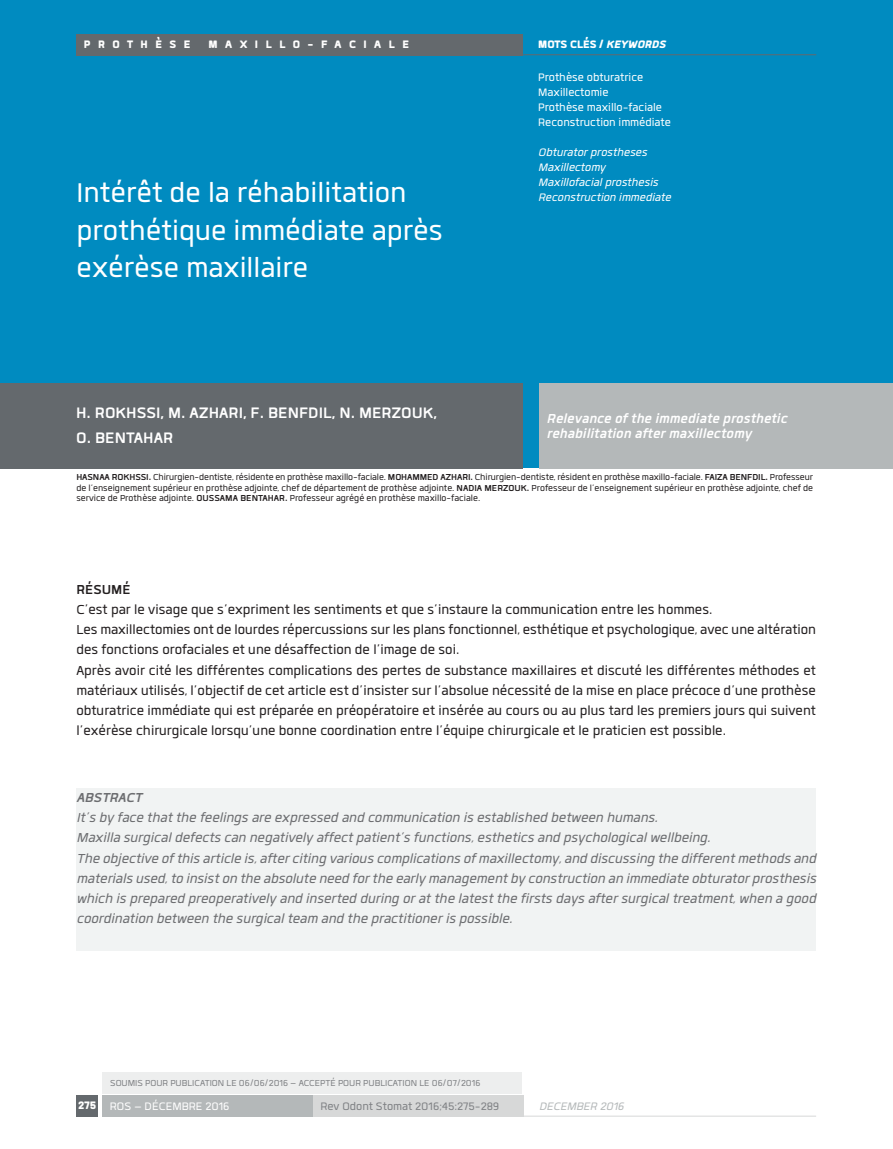
<style>
.page{position:relative;width:893px;height:1149px;background:#fff}
.page>*{position:absolute;margin:0;border:0;box-sizing:border-box;transform-origin:0 0}
.t1{font:37.5px/37.5px "Quan";color:#fff}
.t2{font:700 21px/25.2px "Quan";color:#fff}
.t3{font:18px/20.2px "Quan";color:#231f20}
.t4{font:italic 18px/20.2px "Quan";color:#6c6d70}
.t5{font:italic 700 18px/15px "Quan";color:#fff}
.t6{font:italic 700 18px "Quan";color:#6c6d70}
.t7{font:700 18px "Quan";color:#231f20}
.t8{font:15px/15px "Quan";color:#fff}
.t9{font:italic 15px/15px "Quan";color:#fff}
.t10{font:15px "Quan";color:#808285}
.t11{font:900 15px "Quan";letter-spacing:.5em;color:#fff}
.t12{font:900 15px "Quan";color:#fff}
.t13{font:italic 15px "Quan";color:#b4b8b9}
.t14{font:12px/10.5px "Quan";color:#231f20;text-align:justify}
.t15{font:12px "Quan";color:#808285}
.s1{font-style:italic}
.s2{font-weight:700}
.s3{font-weight:900}
</style>
<div class="page">
<div style="left:0;top:0;width:893px;height:468px;background:#008bc0"></div>
<div style="left:539px;top:383px;width:354px;height:85px;background:#b4b8b9"></div>
<hr style="left:523px;top:54px;width:293px;height:1px;background:#64696d">
<div style="left:0;top:383px;width:523px;height:85px;background:#64696d"></div>
<div style="left:102px;top:1094px;width:211px;height:22px;background:#b4b8b9"></div>
<div style="left:77px;top:1094px;width:21px;height:21px;background:#64696d"></div>
<div style="left:313px;top:1094px;width:210px;height:21px;background:#d7d8d8"></div>
<hr style="left:523px;top:1115px;width:293px;height:1px;background:#d7d8d8">
<div style="left:77px;top:788px;width:739px;height:162px;background:#f1f3f3"></div>
<div style="left:103px;top:1071px;width:419px;height:22px;background:#edeeee"></div>
<div style="left:76px;top:34px;width:447px;height:21px;background:#64696d"></div>
<p class="t11" style="left:84px;top:34px;width:327px">PROTHÈSE MAXILLO-FACIALE</p>
<h1 class="t1" style="left:77px;top:170px;width:368px">Intérêt de la réhabilitation prothétique immédiate après exérèse maxillaire</h1>
<p class="t2" style="left:76px;top:398px;width:363px">H. ROKHSSI, M. AZHARI, F. BENFDIL, N. MERZOUK,<br>O. BENTAHAR</p>
<p class="t12" style="left:538px;top:34px;width:129px">MOTS CLÉS / <span class="s1">KEYWORDS</span></p>
<p class="t8" style="left:538px;top:69px;width:134px">Prothèse obturatrice<br>Maxillectomie<br>Prothèse maxillo-faciale<br>Reconstruction immédiate</p>
<p class="t9" style="left:538px;top:144px;width:134px">Obturator prostheses<br>Maxillectomy<br>Maxillofacial prosthesis<br>Reconstruction immediate</p>
<p class="t5" style="left:547px;top:409px;width:242px">Relevance of the immediate prosthetic rehabilitation after maxillectomy</p>
<p class="t14" style="left:76px;top:470px;width:738px"><span class="s2">HASNAA ROKHSSI.</span> Chirurgien-dentiste, résidente en prothèse maxillo-faciale. <span class="s2">MOHAMMED AZHARI.</span> Chirurgien-dentiste, résident en prothèse maxillo-faciale. <span class="s2">FAIZA BENFDIL.</span> Professeur de l’enseignement supérieur en prothèse adjointe, chef de département de prothèse adjointe. <span class="s2">NADIA MERZOUK.</span> Professeur de l’enseignement supérieur en prothèse adjointe, chef de service de Prothèse adjointe. <span class="s2">OUSSAMA BENTAHAR.</span> Professeur agrégé en prothèse maxillo-faciale.</p>
<p class="t7" style="left:76px;top:576px;width:56px">RÉSUMÉ</p>
<p class="t3" style="left:76px;top:597px;width:741px">C’est par le visage que s’expriment les sentiments et que s’instaure la communication entre les hommes.<br>Les maxillectomies ont de lourdes répercussions sur les plans fonctionnel, esthétique et psychologique, avec une altération des fonctions orofaciales et une désaffection de l’image de soi.<br>Après avoir cité les différentes complications des pertes de substance maxillaires et discuté les différentes méthodes et matériaux utilisés, l’objectif de cet article est d’insister sur l’absolue nécessité de la mise en place précoce d’une prothèse obturatrice immédiate qui est préparée en préopératoire et insérée au cours ou au plus tard les premiers jours qui suivent l’exérèse chirurgicale lorsqu’une bonne coordination entre l’équipe chirurgicale et le praticien est possible.</p>
<p class="t6" style="left:77px;top:784px;width:67px">ABSTRACT</p>
<p class="t4" style="left:77px;top:805px;width:744px">It’s by face that the feelings are expressed and communication is established between humans.<br>Maxilla surgical defects can negatively affect patient’s functions, esthetics and psychological wellbeing.<br>The objective of this article is, after citing various complications of maxillectomy, and discussing the different methods and materials used, to insist on the absolute need for the early management by construction an immediate obturator prosthesis which is prepared preoperatively and inserted during or at the latest the firsts days after surgical treatment, when a good coordination between the surgical team and the practitioner is possible.</p>
<p class="t15" style="left:110px;top:1074px;width:371px">SOUMIS POUR PUBLICATION LE 06/06/2016 – ACCEPTÉ POUR PUBLICATION LE 06/07/2016</p>
<p class="t8" style="left:78px;top:1096px;width:152px"><span class="s3">275</span> ROS – DÉCEMBRE 2016</p>
<p class="t10" style="left:320px;top:1095px;width:180px">Rev Odont Stomat 2016;45:275-289</p>
<p class="t13" style="left:539px;top:1095px;width:86px">DECEMBER 2016</p>
</div>
